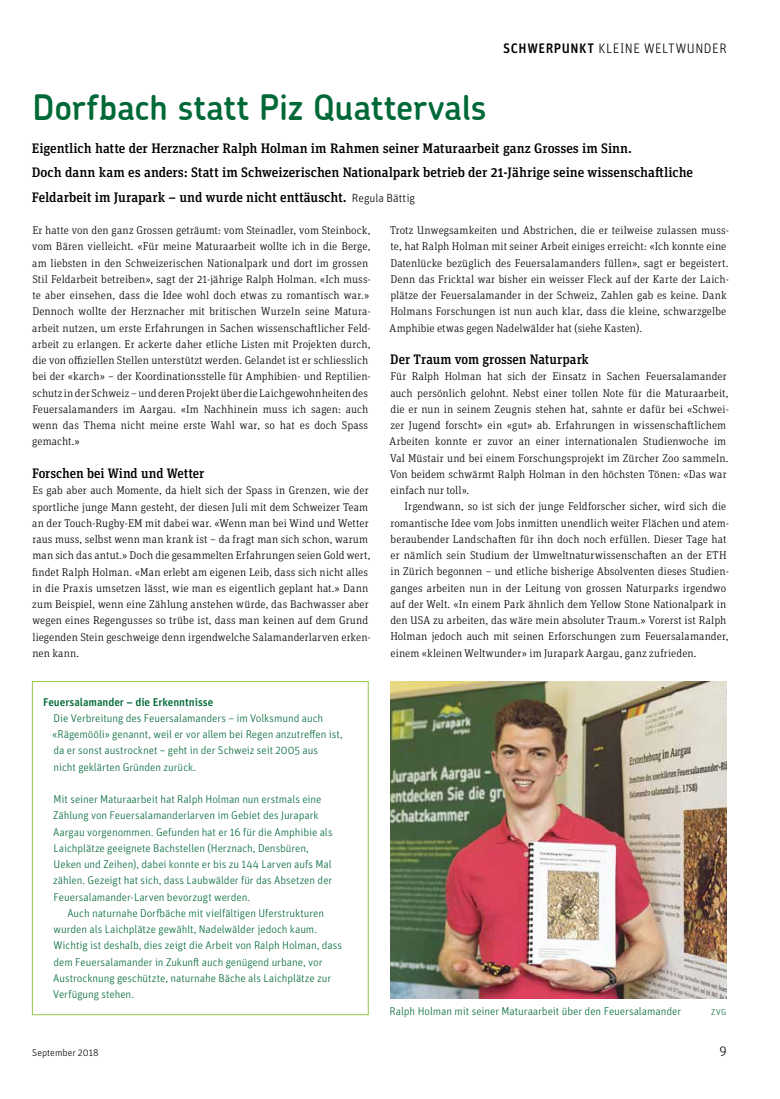
<style>
.page{position:relative;width:780px;height:1099px;background:#fff}
.page>*{position:absolute;margin:0;border:0;box-sizing:border-box;transform-origin:0 0}
.t1{font:600 35px "Chevin";letter-spacing:.005em;color:#006937}
.t2{font:500 13.75px/24.4px "Unit Slab Pro";color:#000}
.t3{font:300 13.75px "Unit OT";letter-spacing:.04em;color:#000;scale:.96 1}
.t4{font:300 11.25px/16.2px "Unit Slab Pro";letter-spacing:.01em;color:#000}
.t5{font:300 11.25px/16.2px "Unit OT";letter-spacing:-.005em;color:#006937}
.t6{font:500 11.25px "Unit OT";color:#006937}
.t7{font:300 10px "Unit OT";color:#000}
.t8{font:300 8.75px "Unit OT";color:#006937}
.s1{font-weight:500}
.s2{font-family:"Unit OT";font-weight:300;font-size:11.88px}
</style>
<div class="page">
<img style="left:390px;top:681px;width:336px;height:317px">
<div style="left:32px;top:681px;width:337px;height:334px;border:1px solid #96c449"></div>
<p class="t3" style="left:503px;top:41px;width:234px"><span class="s1">SCHWERPUNKT</span> KLEINE WELTWUNDER</p>
<h1 class="t1" style="left:33px;top:85px;width:455px">Dorfbach statt Piz Quattervals</h1>
<p class="t2" style="left:32px;top:135px;width:662px">Eigentlich hatte der Herznacher Ralph Holman im Rahmen seiner Maturaarbeit ganz Grosses im Sinn.<br>Doch dann kam es anders: Statt im Schweizerischen Nationalpark betrieb der 21-Jährige seine wissenschaftliche<br>Feldarbeit im Jurapark – und wurde nicht enttäuscht. <span class="s2">Regula Bättig</span></p>
<p class="t4" style="left:32px;top:222px;width:340px">Er hatte von den ganz Grossen geträumt: vom Steinadler, vom Steinbock, vom Bären vielleicht. «Für meine Maturaarbeit wollte ich in die Berge, am liebsten in den Schweizerischen Nationalpark und dort im grossen Stil Feldarbeit betreiben», sagt der 21-jährige Ralph Holman. «Ich muss&shy;te aber einsehen, dass die Idee wohl doch etwas zu romantisch war.» Dennoch wollte der Herznacher mit britischen Wurzeln seine Matura&shy;arbeit nutzen, um erste Erfahrungen in Sachen wissenschaftlicher Feld&shy;arbeit zu erlangen. Er ackerte daher etliche Listen mit Projekten durch, die von offiziellen Stellen unterstützt werden. Gelandet ist er schliesslich bei der «karch» – der Koordinationsstelle für Amphibien- und Reptilien&shy;schutz in der Schweiz – und deren Projekt über die Laichgewohnheiten des Feuersalamanders im Aargau. «Im Nachhinein muss ich sagen: auch wenn das Thema nicht meine erste Wahl war, so hat es doch Spass gemacht.»</p>
<p class="t2" style="left:32px;top:460px;width:174px">Forschen bei Wind und Wetter</p>
<p class="t4" style="left:32px;top:482px;width:340px">Es gab aber auch Momente, da hielt sich der Spass in Grenzen, wie der sportliche junge Mann gesteht, der diesen Juli mit dem Schweizer Team an der Touch-Rugby-EM mit dabei war. «Wenn man bei Wind und Wetter raus muss, selbst wenn man krank ist – da fragt man sich schon, warum man sich das antut.» Doch die gesammelten Erfahrungen seien Gold wert, findet Ralph Holman. «Man erlebt am eigenen Leib, dass sich nicht alles in die Praxis umsetzen lässt, wie man es eigentlich geplant hat.» Dann zum Beispiel, wenn eine Zählung anstehen würde, das Bachwasser aber wegen eines Regengusses so trübe ist, dass man keinen auf dem Grund liegenden Stein geschweige denn irgendwelche Salamanderlarven erken&shy;nen kann.</p>
<p class="t6" style="left:43px;top:694px;width:172px">Feuersalamander – die Erkenntnisse</p>
<p class="t5" style="left:52px;top:710px;width:292px">Die Verbreitung des Feuersalamanders – im Volksmund auch «Rägemööli» genannt, weil er vor allem bei Regen anzutreffen ist, da er sonst austrocknet – geht in der Schweiz seit 2005 aus<br>nicht geklärten Gründen zurück.</p>
<p class="t5" style="left:53px;top:791px;width:281px">Mit seiner Maturaarbeit hat Ralph Holman nun erstmals eine Zählung von Feuersalamanderlarven im Gebiet des Jurapark Aargau vorgenommen. Gefunden hat er 16 für die Amphibie als Laichplätze geeignete Bachstellen (Herznach, Densbüren, Ueken und Zeihen), dabei konnte er bis zu 144 Larven aufs Mal zählen. Gezeigt hat sich, dass Laubwälder für das Absetzen der Feuersalamander-Larven bevorzugt werden.</p>
<p class="t5" style="left:53px;top:904px;width:290px;text-indent:14px">Auch naturnahe Dorfbäche mit vielfältigen Uferstrukturen wurden als Laichplätze gewählt, Nadelwälder jedoch kaum.<br>Wichtig ist deshalb, dies zeigt die Arbeit von Ralph Holman, dass dem Feuersalamander in Zukunft auch genügend urbane, vor Austrocknung geschützte, naturnahe Bäche als Laichplätze zur Verfügung stehen.</p>
<p class="t4" style="left:389px;top:222px;width:341px">Trotz Unwegsamkeiten und Abstrichen, die er teilweise zulassen muss&shy;te, hat Ralph Holman mit seiner Arbeit einiges erreicht: «Ich konnte eine Datenlücke bezüglich des Feuersalamanders füllen», sagt er begeistert.<br>Denn das Fricktal war bisher ein weisser Fleck auf der Karte der Laich&shy;plätze der Feuersalamander in der Schweiz, Zahlen gab es keine. Dank Holmans Forschungen ist nun auch klar, dass die kleine, schwarzgelbe Amphibie etwas gegen Nadelwälder hat (siehe Kasten).</p>
<p class="t2" style="left:390px;top:346px;width:200px">Der Traum vom grossen Naturpark</p>
<p class="t4" style="left:389px;top:368px;width:341px">Für Ralph Holman hat sich der Einsatz in Sachen Feuersalamander auch persönlich gelohnt. Nebst einer tollen Note für die Maturaarbeit, die er nun in seinem Zeugnis stehen hat, sahnte er dafür bei «Schwei&shy;zer Jugend forscht» ein «gut» ab. Erfahrungen in wissenschaftlichem Arbeiten konnte er zuvor an einer internationalen Studienwoche im Val Müstair und bei einem Forschungsprojekt im Zürcher Zoo sammeln.<br>Von beidem schwärmt Ralph Holman in den höchsten Tönen: «Das war einfach nur toll».</p>
<p class="t4" style="left:390px;top:498px;width:340px;text-indent:14px">Irgendwann, so ist sich der junge Feldforscher sicher, wird sich die romantische Idee vom Jobs inmitten unendlich weiter Flächen und atem&shy;beraubender Landschaften für ihn doch noch erfüllen. Dieser Tage hat er nämlich sein Studium der Umweltnaturwissenschaften an der ETH in Zürich begonnen – und etliche bisherige Absolventen dieses Studien&shy;ganges arbeiten nun in der Leitung von grossen Naturparks irgendwo auf der Welt. «In einem Park ähnlich dem Yellow Stone Nationalpark in den USA zu arbeiten, das wäre mein absoluter Traum.» Vorerst ist Ralph Holman jedoch auch mit seinen Erforschungen zum Feuersalamander, einem «kleinen Weltwunder» im Jurapark Aargau, ganz zufrieden.</p>
<p class="t5" style="left:389px;top:1002px;width:293px">Ralph Holman mit seiner Maturaarbeit über den Feuersalamander</p>
<p class="t8" style="left:711px;top:1006px;width:17px">ZVG</p>
<p class="t7" style="left:32px;top:1047px;width:68px">September 2018</p>
<p class="t3" style="left:719px;top:1043px;width:9px">9</p>
</div>
